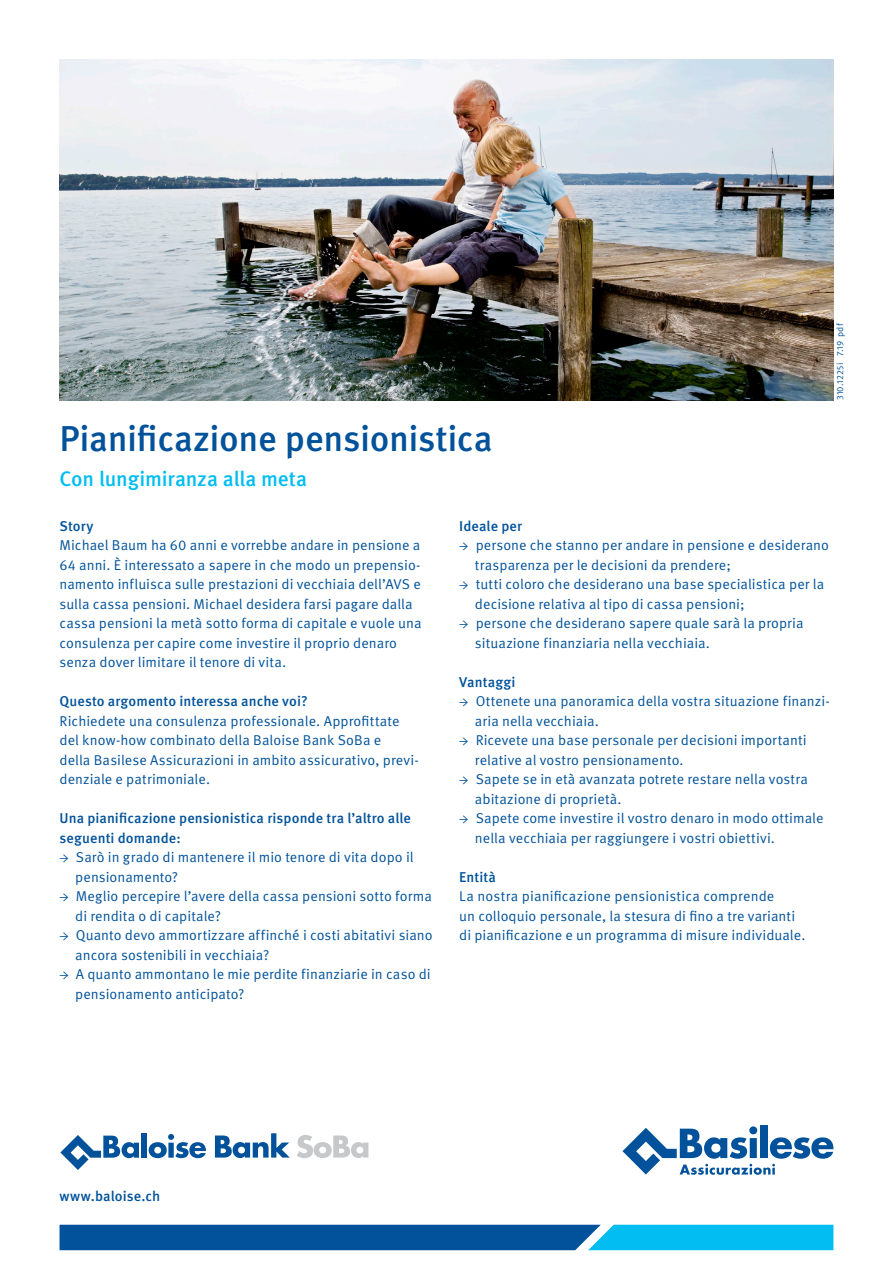
<style>
.page{position:relative;width:893px;height:1263px;background:#fff}
.page>*{position:absolute;margin:0;border:0;box-sizing:border-box;transform-origin:0 0}
.t1{font:500 36px "Meta Pro";letter-spacing:-.01em;color:#01529a}
.t2{font:500 21px "Meta Pro";letter-spacing:-.01em;color:#01bdf2}
.t3{font:14.25px/19.5px "Meta Pro Norm";letter-spacing:.005em;color:#01529a}
.t4{font:500 14.25px/19.5px "Meta Pro";letter-spacing:.005em;color:#01529a}
.t5{font:9px "Meta Pro Norm";letter-spacing:.025em;color:#01529a}
.s1{font-family:"Minion Pro";font-weight:600}
</style>
<div class="page">
<svg style="left:60px;top:1135px;width:79px;height:35px"></svg>
<div style="left:142px;top:1133px;width:5px;height:25px;background:#01529a"></div>
<svg style="left:149px;top:1134px;width:57px;height:24px"></svg>
<svg style="left:215px;top:1133px;width:75px;height:25px"></svg>
<svg style="left:297px;top:1135px;width:71px;height:23px"></svg>
<svg style="left:622px;top:1126px;width:211px;height:49px"></svg>
<svg style="left:60px;top:1225px;width:773px;height:25px"></svg>
<img style="left:60px;top:60px;width:773px;height:340px">
<p class="t5" style="left:833px;top:400px;width:79px;rotate:-90deg">310.1225i 7.19 pdf</p>
<h1 class="t1" style="left:60px;top:410px;width:435px">Pianificazione pensionistica</h1>
<h2 class="t2" style="left:60px;top:462px;width:249px">Con lungimiranza alla meta</h2>
<p class="t4" style="left:60px;top:515px;width:36px">Story</p>
<p class="t3" style="left:60px;top:535px;width:364px">Michael Baum ha 60 anni e vorrebbe andare in pensione a 64 anni. È interessato a sapere in che modo un prepensio&shy;namento influisca sulle prestazioni di vecchiaia dell’AVS e sulla cassa pensioni. Michael desidera farsi pagare dalla cassa pensioni la metà sotto forma di capitale e vuole una consulenza per capire come investire il proprio denaro senza dover limitare il tenore di vita.</p>
<p class="t4" style="left:60px;top:691px;width:250px">Questo argomento interessa anche voi?</p>
<p class="t3" style="left:60px;top:710px;width:361px">Richiedete una consulenza professionale. Approfittate del know-how combinato della Baloise Bank SoBa e<br>della Basilese Assicurazioni in ambito assicurativo, previ&shy;denziale e patrimoniale.</p>
<p class="t4" style="left:60px;top:808px;width:353px">Una pianificazione pensionistica risponde tra l’altro alle seguenti domande:</p>
<p class="t3" style="left:75px;top:847px;width:340px;text-indent:-16px"><span class="s1">→</span> Sarò in grado di mantenere il mio tenore di vita dopo il pensionamento?</p>
<p class="t3" style="left:75px;top:886px;width:358px;text-indent:-16px"><span class="s1">→</span> Meglio percepire l’avere della cassa pensioni sotto forma di rendita o di capitale?</p>
<p class="t3" style="left:75px;top:925px;width:359px;text-indent:-16px"><span class="s1">→</span> Quanto devo ammortizzare affinché i costi abitativi siano ancora sostenibili in vecchiaia?</p>
<p class="t3" style="left:75px;top:964px;width:357px;text-indent:-16px"><span class="s1">→</span> A quanto ammontano le mie perdite finanziarie in caso di pensionamento anticipato?</p>
<p class="t4" style="left:459px;top:515px;width:64px">Ideale per</p>
<p class="t3" style="left:475px;top:535px;width:356px;text-indent:-16px"><span class="s1">→</span> persone che stanno per andare in pensione e desiderano trasparenza per le decisioni da prendere;</p>
<p class="t3" style="left:475px;top:574px;width:351px;text-indent:-16px"><span class="s1">→</span> tutti coloro che desiderano una base specialistica per la decisione relativa al tipo di cassa pensioni;</p>
<p class="t3" style="left:475px;top:613px;width:330px;text-indent:-16px"><span class="s1">→</span> persone che desiderano sapere quale sarà la propria situazione finanziaria nella vecchiaia.</p>
<p class="t4" style="left:459px;top:671px;width:58px">Vantaggi</p>
<p class="t3" style="left:475px;top:691px;width:356px;text-indent:-16px"><span class="s1">→</span> Ottenete una panoramica della vostra situazione finanzi&shy;aria nella vecchiaia.</p>
<p class="t3" style="left:475px;top:730px;width:333px;text-indent:-16px"><span class="s1">→</span> Ricevete una base personale per decisioni importanti relative al vostro pensionamento.</p>
<p class="t3" style="left:475px;top:769px;width:335px;text-indent:-16px"><span class="s1">→</span> Sapete se in età avanzata potrete restare nella vostra abitazione di proprietà.</p>
<p class="t3" style="left:475px;top:808px;width:350px;text-indent:-16px"><span class="s1">→</span> Sapete come investire il vostro denaro in modo ottimale nella vecchiaia per raggiungere i vostri obiettivi.</p>
<p class="t4" style="left:459px;top:866px;width:38px">Entità</p>
<p class="t3" style="left:459px;top:886px;width:348px">La nostra pianificazione pensionistica comprende<br>un colloquio personale, la stesura di fino a tre varianti di pianificazione e un programma di misure individuale.</p>
<p class="t4" style="left:60px;top:1186px;width:102px">www.baloise.ch</p>
</div>
